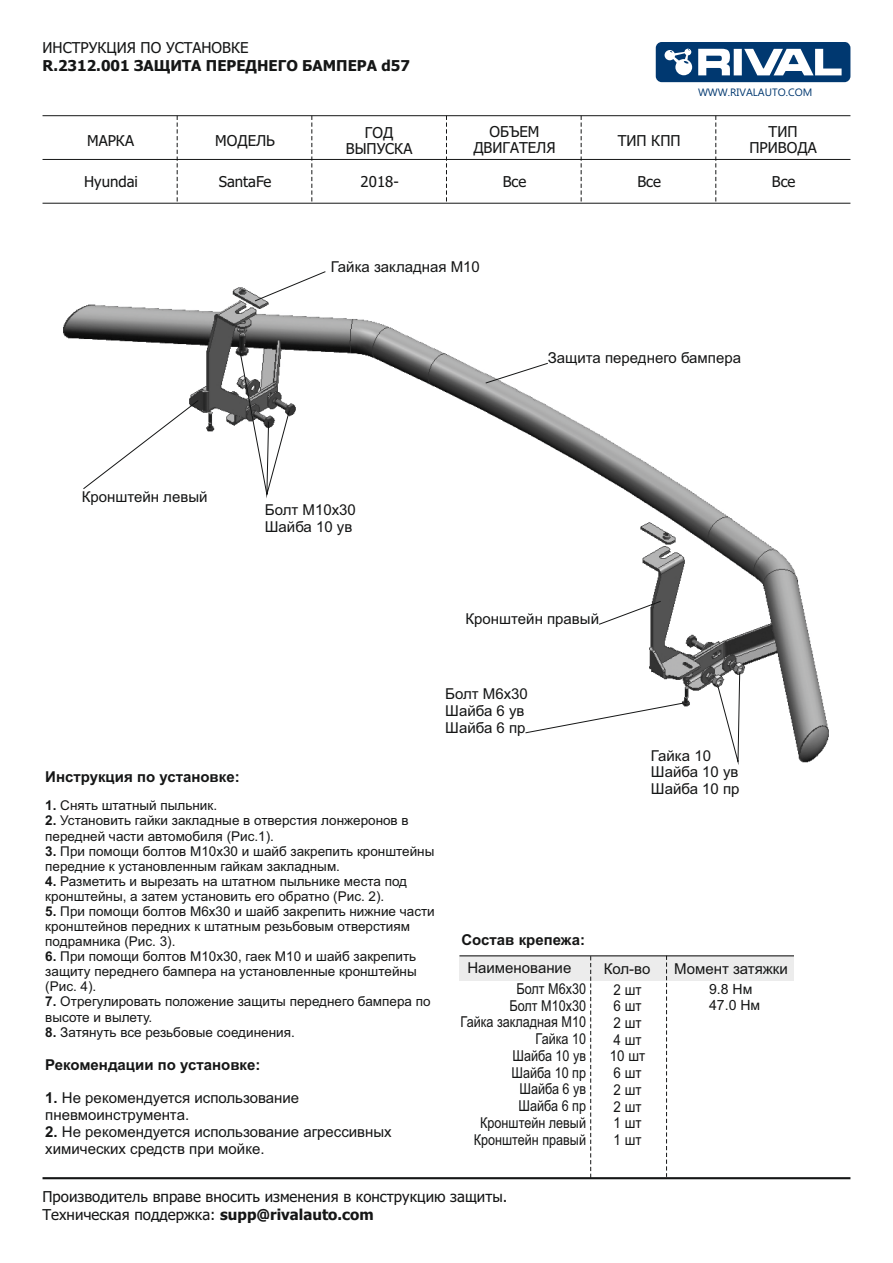
<style>
.page{position:relative;width:893px;height:1263px;background:#fff}
.page>*{position:absolute;margin:0;border:0;box-sizing:border-box;transform-origin:0 0}
.t1{font:15px/16.8px "Arial";color:#151616}
.t2{font:15px/16.4px "Tahoma";color:#151616;text-align:center}
.t3{font:15px/16.8px "Arial";color:#151616;text-align:right;scale:.84 1}
.t4{font:700 15px "Arial";color:#151616}
.t5{font:700 15px "Tahoma";color:#151616}
.t6{font:15px/16.6px "Arial";color:#151616;scale:.89 1}
.t7{font:14.1px/15.8px "Arial";color:#151616}
.t8{font:13.5px/15.1px "Arial";color:#151616}
.t9{font:10.65px "Ebrima";color:#003870}
.s1{font-weight:700}
</style>
<div class="page">
<img style="left:63px;top:287px;width:766px;height:476px">
<div style="left:459px;top:956px;width:335px;height:25px;background:#ececec"></div>
<hr style="left:43px;top:1177px;width:807px;height:2px;background:#151616">
<svg style="left:590px;top:956px;width:1px;height:221px"></svg>
<hr style="left:459px;top:955px;width:335px;height:1px;background:#151616">
<svg style="left:666px;top:956px;width:1px;height:221px"></svg>
<svg style="left:177px;top:116px;width:1px;height:87px"></svg>
<svg style="left:311px;top:116px;width:1px;height:87px"></svg>
<svg style="left:446px;top:116px;width:1px;height:87px"></svg>
<svg style="left:581px;top:116px;width:1px;height:87px"></svg>
<svg style="left:715px;top:116px;width:1px;height:87px"></svg>
<hr style="left:43px;top:115px;width:807px;height:1px;background:#151616">
<hr style="left:43px;top:203px;width:807px;height:1px;background:#151616">
<hr style="left:43px;top:159px;width:807px;height:1px;background:#151616">
<svg style="left:656px;top:42px;width:194px;height:40px"></svg>
<svg style="left:254px;top:271px;width:72px;height:31px"></svg>
<svg style="left:485px;top:362px;width:64px;height:22px"></svg>
<svg style="left:82px;top:399px;width:117px;height:91px"></svg>
<svg style="left:239px;top:349px;width:51px;height:152px"></svg>
<svg style="left:598px;top:600px;width:64px;height:25px"></svg>
<svg style="left:524px;top:702px;width:162px;height:32px"></svg>
<svg style="left:716px;top:671px;width:24px;height:94px"></svg>
<p class="t2" style="left:43px;top:41px;width:207px">ИНСТРУКЦИЯ ПО УСТАНОВКЕ</p>
<p class="t5" style="left:43px;top:60px;width:369px">R.2312.001 ЗАЩИТА ПЕРЕДНЕГО БАМПЕРА d57</p>
<p class="t9" style="left:698px;top:89px;width:116px">WWW.RIVALAUTO.COM</p>
<p class="t2" style="left:87px;top:134px;width:48px">МАРКА</p>
<p class="t2" style="left:346px;top:125px;width:68px">ГОД<br>ВЫПУСКА</p>
<p class="t2" style="left:473px;top:124px;width:84px">ОБЪЕМ<br>ДВИГАТЕЛЯ</p>
<p class="t2" style="left:618px;top:134px;width:64px">ТИП КПП</p>
<p class="t2" style="left:749px;top:124px;width:69px">ТИП<br>ПРИВОДА</p>
<p class="t2" style="left:215px;top:134px;width:61px">МОДЕЛЬ</p>
<p class="t2" style="left:84px;top:175px;width:55px">Hyundai</p>
<p class="t2" style="left:219px;top:175px;width:54px">SantaFe</p>
<p class="t2" style="left:361px;top:175px;width:40px">2018-</p>
<p class="t2" style="left:503px;top:175px;width:25px">Все</p>
<p class="t2" style="left:637px;top:175px;width:25px">Все</p>
<p class="t2" style="left:772px;top:175px;width:25px">Все</p>
<p class="t1" style="left:82px;top:490px;width:127px">Кронштейн левый</p>
<p class="t1" style="left:331px;top:259px;width:151px">Гайка закладная М10</p>
<p class="t1" style="left:265px;top:503px;width:93px">Болт М10х30<br>Шайба 10 ув</p>
<p class="t1" style="left:548px;top:351px;width:195px">Защита переднего бампера</p>
<p class="t1" style="left:465px;top:612px;width:135px">Кронштейн правый</p>
<p class="t1" style="left:445px;top:687px;width:84px">Болт М6х30<br>Шайба 6 ув<br>Шайба 6 пр</p>
<p class="t4" style="left:45px;top:771px;width:196px">Инструкция по установке:</p>
<p class="t8" style="left:45px;top:799px;width:173px"><span class="s1">1.</span> Снять штатный пыльник.</p>
<p class="t8" style="left:45px;top:814px;width:365px"><span class="s1">2.</span> Установить гайки закладные в отверстия лонжеронов в передней части автомобиля (Рис.1).</p>
<p class="t8" style="left:45px;top:844px;width:391px"><span class="s1">3.</span> При помощи болтов М10х30 и шайб закрепить кронштейны передние к установленным гайкам закладным.</p>
<p class="t8" style="left:45px;top:875px;width:363px"><span class="s1">4.</span> Разметить и вырезать на штатном пыльнике места под кронштейны, а затем установить его обратно (Рис. 2).</p>
<p class="t8" style="left:45px;top:905px;width:391px"><span class="s1">5.</span> При помощи болтов М6х30 и шайб закрепить нижние части кронштейнов передних к штатным резьбовым отверстиям подрамника (Рис. 3).</p>
<p class="t8" style="left:45px;top:950px;width:373px;text-align:justify"><span class="s1">6.</span> При помощи болтов М10х30, гаек М10 и шайб закрепить защиту переднего бампера на установленные кронштейны (Рис. 4).</p>
<p class="t8" style="left:45px;top:995px;width:387px"><span class="s1">7.</span> Отрегулировать положение защиты переднего бампера по высоте и вылету.</p>
<p class="t8" style="left:45px;top:1025px;width:251px"><span class="s1">8.</span> Затянуть все резьбовые соединения.</p>
<p class="t4" style="left:45px;top:1059px;width:217px">Рекомендации по установке:</p>
<p class="t1" style="left:45px;top:1091px;width:255px"><span class="s1">1.</span> Не рекомендуется использование пневмоинструмента.</p>
<p class="t1" style="left:45px;top:1124px;width:348px"><span class="s1">2.</span> Не рекомендуется использование агрессивных химических средств при мойке.</p>
<p class="t1" style="left:651px;top:748px;width:90px">Гайка 10<br>Шайба 10 ув<br>Шайба 10 пр</p>
<p class="t4" style="left:461px;top:934px;width:125px">Состав крепежа:</p>
<p class="t1" style="left:467px;top:961px;width:105px">Наименование</p>
<p class="t1" style="left:604px;top:961px;width:48px">Кол-во</p>
<p class="t1" style="left:674px;top:961px;width:115px">Момент затяжки</p>
<p class="t3" style="left:461px;top:981px;width:151px">Болт М6х30<br>Болт М10х30<br>Гайка закладная М10<br>Гайка 10<br>Шайба 10 ув<br>Шайба 10 пр<br>Шайба 6 ув<br>Шайба 6 пр<br>Кронштейн левый<br>Кронштейн правый</p>
<p class="t6" style="left:610px;top:982px;width:41px">2 шт<br>6 шт<br>2 шт<br>4 шт<br>10 шт<br>6 шт<br>2 шт<br>2 шт<br>1 шт<br>1 шт</p>
<p class="t7" style="left:709px;top:982px;width:53px">9.8 Нм<br>47.0 Нм</p>
<p class="t2" style="left:43px;top:1189px;width:466px;line-height:18.1px;text-align:left">Производитель вправе вносить изменения в конструкцию защиты.<br>Техническая поддержка: <span class="s1">supp@rivalauto.com</span></p>
</div>
